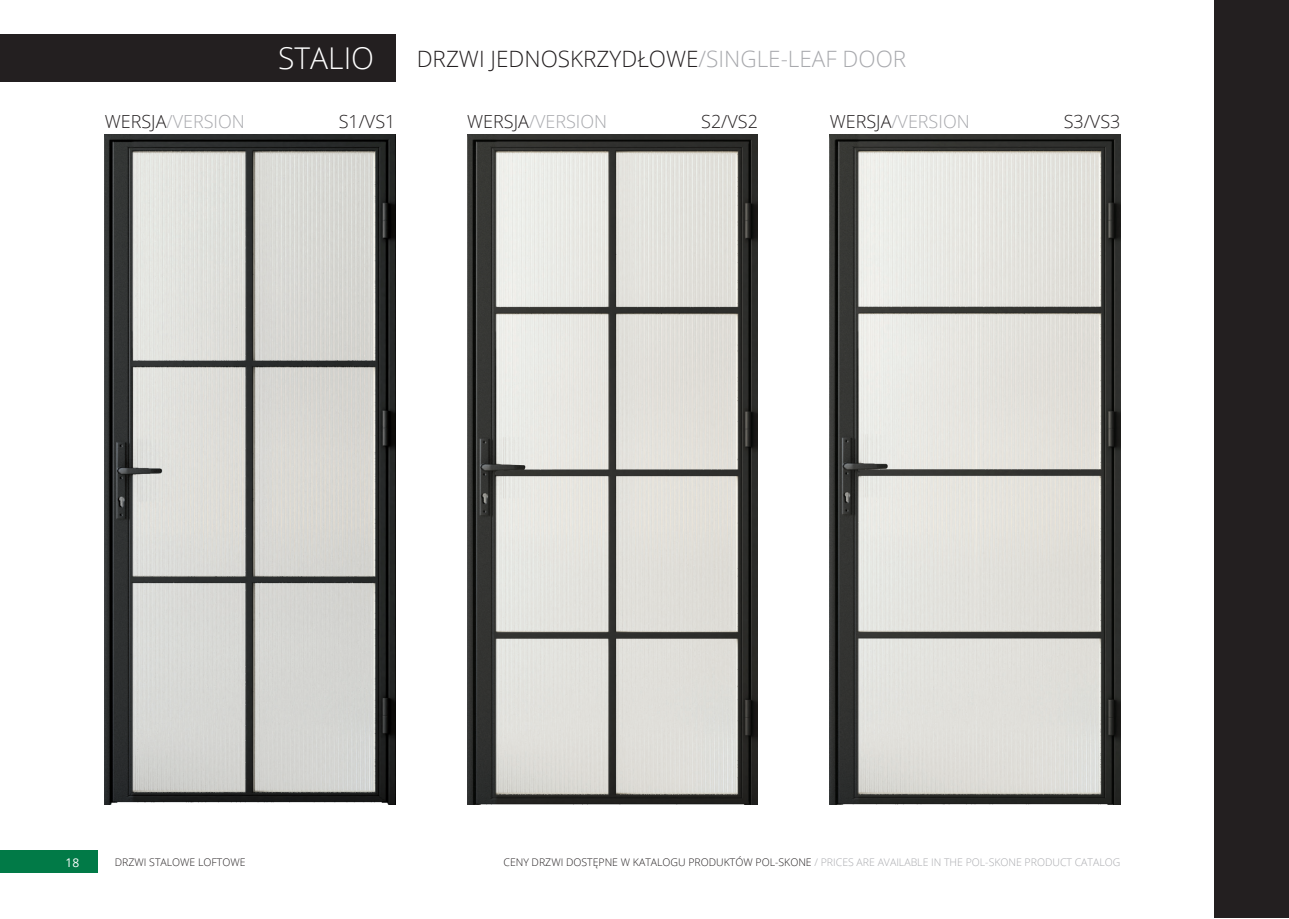
<style>
.page{position:relative;width:1289px;height:919px;background:#fff}
.page>*{position:absolute;margin:0;border:0;box-sizing:border-box;transform-origin:0 0}
.t1{font:300 30px "Open Sans";color:#fff}
.t2{font:300 22.5px "Open Sans";color:#231f20}
.t3{font:300 18px "Open Sans";color:#a8a9ad}
.t4{font:300 18px "Open Sans";color:#231f20}
.t5{font:12px "Open Sans";color:#fff}
.t6{font:300 10.5px "Open Sans";color:#a8a9ad}
.t7{font:300 10.5px "Open Sans";color:#231f20}
.s1{color:#a8a9ad}
.s2{color:#231f20}
</style>
<div class="page">
<div style="left:0;top:850px;width:98px;height:23px;background:#017a47"></div>
<img style="left:105px;top:134px;width:290px;height:670px">
<img style="left:467px;top:134px;width:291px;height:670px">
<img style="left:829px;top:134px;width:291px;height:670px">
<div style="left:1214px;top:1px;width:74px;height:917px;background:#231f20"></div>
<div style="left:0;top:34px;width:395px;height:48px;background:#231f20"></div>
<p class="t1" style="left:278px;top:38px;width:97px">STALIO</p>
<p class="t2" style="left:417px;top:43px;width:491px">DRZWI JEDNOSKRZYDŁOWE<span class="s1">/SINGLE-LEAF DOOR</span></p>
<p class="t3" style="left:105px;top:109px;width:141px"><span class="s2">WERSJA</span>/VERSION</p>
<p class="t4" style="left:339px;top:109px;width:58px">S1/VS1</p>
<p class="t3" style="left:467px;top:109px;width:141px"><span class="s2">WERSJA</span>/VERSION</p>
<p class="t4" style="left:701px;top:109px;width:58px">S2/VS2</p>
<p class="t3" style="left:829px;top:109px;width:141px"><span class="s2">WERSJA</span>/VERSION</p>
<p class="t4" style="left:1063px;top:109px;width:58px">S3/VS3</p>
<p class="t5" style="left:65px;top:853px;width:15px">18</p>
<p class="t7" style="left:115px;top:854px;width:132px">DRZWI STALOWE LOFTOWE</p>
<p class="t6" style="left:503px;top:854px;width:618px"><span class="s2">CENY DRZWI DOSTĘPNE W KATALOGU PRODUKTÓW POL-SKONE</span> / PRICES ARE AVAILABLE IN THE POL-SKONE PRODUCT CATALOG</p>
</div>
